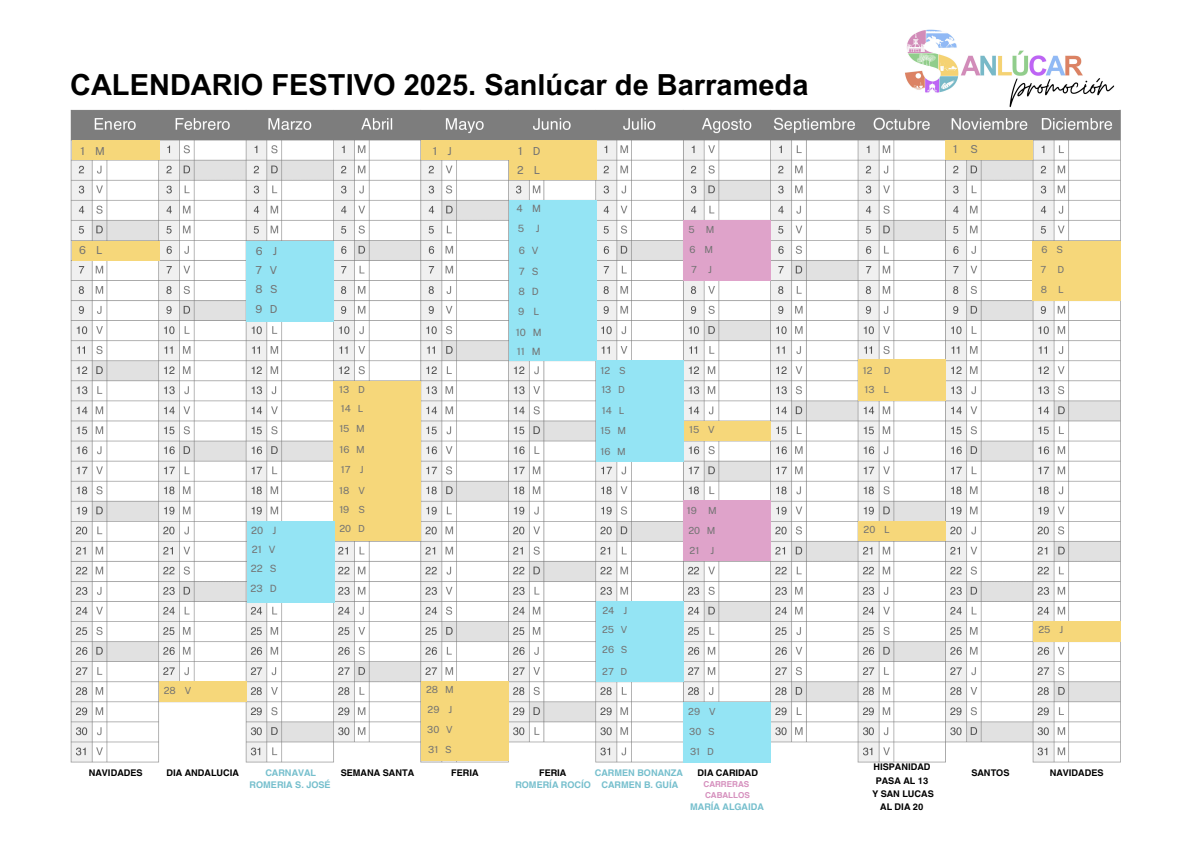
<style>
.page{position:relative;width:1191px;height:843px;background:#fff}
.page>*{position:absolute;margin:0;border:0;box-sizing:border-box;transform-origin:0 0}
.t1{font:700 29px "Arial MT Pro";color:#000}
.t2{font:11px "Public Sans";color:#737373}
.t3{font:10px/20.2px "Public Sans";color:#737373}
.t4{font:9.7px/19.8px "Public Sans";color:#737373}
.t5{font:700 9.2px/13.5px "Helvetica World";color:#000;text-align:center}
.t6{font:700 9.2px "Helvetica World";color:#76bfcd}
.t7{font:700 8.2px "Helvetica World";color:#d691be}
</style>
<div class="page">
<img style="left:70px;top:109px;width:1051px;height:654px">
<div style="left:72px;top:140px;width:87px;height:20px;background:#f6d77a"></div>
<div style="left:72px;top:241px;width:87px;height:19px;background:#f6d77a"></div>
<div style="left:159px;top:681px;width:87px;height:20px;background:#f6d77a"></div>
<div style="left:421px;top:140px;width:87px;height:20px;background:#f6d77a"></div>
<div style="left:509px;top:140px;width:87px;height:20px;background:#f6d77a"></div>
<div style="left:509px;top:160px;width:87px;height:20px;background:#f6d77a"></div>
<div style="left:683px;top:421px;width:87px;height:19px;background:#f6d77a"></div>
<div style="left:858px;top:521px;width:87px;height:19px;background:#f6d77a"></div>
<div style="left:1032px;top:620px;width:88px;height:21px;background:#f6d77a"></div>
<div style="left:333px;top:381px;width:88px;height:159px;background:#f6d77a"></div>
<div style="left:421px;top:681px;width:87px;height:80px;background:#f6d77a"></div>
<div style="left:945px;top:140px;width:87px;height:20px;background:#f6d77a"></div>
<div style="left:1032px;top:241px;width:88px;height:59px;background:#f6d77a"></div>
<img style="left:905px;top:29px;width:210px;height:79px">
<div style="left:246px;top:241px;width:87px;height:19px;background:#94e4f4"></div>
<div style="left:246px;top:260px;width:87px;height:20px;background:#94e4f4"></div>
<div style="left:246px;top:280px;width:87px;height:19px;background:#94e4f4"></div>
<div style="left:246px;top:299px;width:87px;height:22px;background:#94e4f4"></div>
<div style="left:247px;top:540px;width:87px;height:20px;background:#94e4f4"></div>
<div style="left:247px;top:560px;width:87px;height:22px;background:#94e4f4"></div>
<div style="left:247px;top:580px;width:87px;height:22px;background:#94e4f4"></div>
<div style="left:247px;top:521px;width:87px;height:19px;background:#94e4f4"></div>
<div style="left:509px;top:200px;width:87px;height:161px;background:#94e4f4"></div>
<div style="left:596px;top:359px;width:87px;height:102px;background:#94e4f4"></div>
<div style="left:596px;top:601px;width:88px;height:80px;background:#94e4f4"></div>
<div style="left:683px;top:701px;width:88px;height:61px;background:#94e4f4"></div>
<div style="left:683px;top:220px;width:87px;height:60px;background:#dfa3ca"></div>
<div style="left:683px;top:500px;width:88px;height:60px;background:#dfa3ca"></div>
<div style="left:858px;top:359px;width:87px;height:41px;background:#f6d77a"></div>
<h3 class="t1" style="left:70px;top:73px;width:739px">CALENDARIO FESTIVO 2025. Sanlúcar de Barrameda</h3>
<h2 class="t2" style="left:81px;top:145px;width:26px">1 M</h2>
<h2 class="t2" style="left:79px;top:244px;width:25px">6 L</h2>
<h4 class="t2" style="left:256px;top:244px;width:23px">6 J</h4>
<h3 class="t2" style="left:256px;top:263px;width:23px">7 V</h3>
<h2 class="t2" style="left:255px;top:282px;width:24px">8 S</h2>
<h4 class="t2" style="left:255px;top:302px;width:24px">9 D</h4>
<h2 class="t4" style="left:164px;top:680px;width:29px">28 V</h2>
<h4 class="t3" style="left:251px;top:519px;width:27px">20 J</h4>
<h4 class="t3" style="left:252px;top:538px;width:25px">21 V</h4>
<h4 class="t3" style="left:251px;top:558px;width:27px">22 S</h4>
<h3 class="t3" style="left:250px;top:577px;width:28px">23 D</h3>
<h2 class="t4" style="left:339px;top:379px;width:27px">13 D<br>14 L<br>15 M<br>16 M<br>17 J<br>18 V<br>19 S<br>20 D</h2>
<h2 class="t2" style="left:433px;top:145px;width:20px">1 J</h2>
<h4 class="t2" style="left:518px;top:144px;width:24px">1 D</h4>
<h2 class="t2" style="left:517px;top:164px;width:25px">2 L</h2>
<h4 class="t3" style="left:516px;top:198px;width:26px">4 M<br>5 J</h4>
<h4 class="t3" style="left:515px;top:240px;width:27px;text-align:center">6 V<br>7 S<br>8 D<br>9 L<br>10 M<br>11 M</h4>
<h3 class="t4" style="left:600px;top:360px;width:27px;line-height:20.1px">12 S<br>13 D<br>14 L<br>15 M<br>16 M</h3>
<h4 class="t4" style="left:426px;top:679px;width:29px;line-height:20.1px">28 M<br>29 J<br>30 V<br>31 S</h4>
<p class="t4" style="left:602px;top:600px;width:27px;text-align:justify">24 J 25 V 26 S</p>
<p class="t4" style="left:602px;top:661px;width:27px">27 D</p>
<h4 class="t4" style="left:688px;top:220px;width:28px">5 M<br>6 M<br>7 J</h4>
<h2 class="t4" style="left:689px;top:419px;width:27px">15 V</h2>
<h4 class="t4" style="left:687px;top:500px;width:31px">19 M<br>20 M<br>21 J</h4>
<h3 class="t4" style="left:688px;top:701px;width:29px;text-align:justify">29 V 30 S 31 D</h3>
<p class="t5" style="left:89px;top:765px;width:55px">NAVIDADES</p>
<p class="t5" style="left:166px;top:765px;width:74px">DIA ANDALUCIA</p>
<h1 class="t5" style="left:340px;top:765px;width:75px">SEMANA SANTA</h1>
<h2 class="t5" style="left:451px;top:765px;width:29px">FERIA</h2>
<h2 class="t5" style="left:539px;top:765px;width:29px">FERIA</h2>
<h2 class="t5" style="left:697px;top:765px;width:62px">DIA CARIDAD</h2>
<h4 class="t6" style="left:265px;top:765px;width:52px">CARNAVAL</h4>
<h3 class="t6" style="left:595px;top:765px;width:90px">CARMEN BONANZA</h3>
<p class="t6" style="left:601px;top:776px;width:78px">CARMEN B. GUÍA</p>
<h3 class="t6" style="left:249px;top:776px;width:83px">ROMERIA S. JOSÉ</h3>
<h3 class="t6" style="left:515px;top:776px;width:77px">ROMERÍA ROCÍO</h3>
<h4 class="t7" style="left:703px;top:777px;width:47px">CARRERAS</h4>
<h4 class="t7" style="left:705px;top:788px;width:46px">CABALLOS</h4>
<h2 class="t6" style="left:690px;top:799px;width:75px">MARÍA ALGAIDA</h2>
<h3 class="t2" style="left:953px;top:142px;width:26px">1 S</h3>
<h3 class="t4" style="left:862px;top:360px;width:29px;line-height:19.5px">12 D<br>13 L</h3>
<h3 class="t4" style="left:1040px;top:240px;width:25px;text-align:justify">6 S 7 D 8 L</h3>
<h2 class="t4" style="left:863px;top:519px;width:28px">20 L</h2>
<h3 class="t4" style="left:1038px;top:619px;width:26px">25 J</h3>
<h3 class="t5" style="left:873px;top:758px;width:59px;text-align:left">HISPANIDAD<br>PASA AL 13</h3>
<h2 class="t5" style="left:872px;top:785px;width:63px">Y SAN LUCAS<br>AL DIA 20</h2>
<h2 class="t5" style="left:971px;top:765px;width:40px">SANTOS</h2>
<h3 class="t5" style="left:1049px;top:765px;width:55px">NAVIDADES</h3>
</div>
